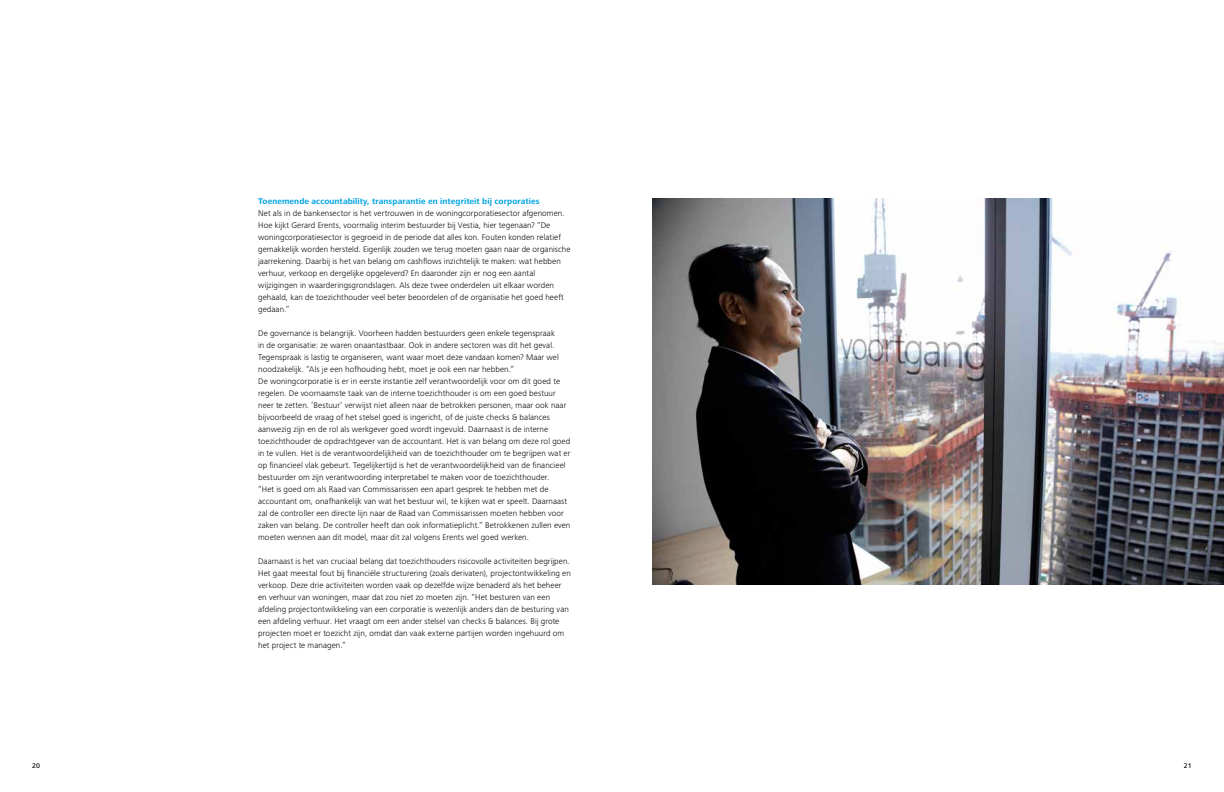
<style>
.page{position:relative;width:1224px;height:792px;background:#fff}
.page>*{position:absolute;margin:0;border:0;box-sizing:border-box;transform-origin:0 0}
.t1{font:300 8.5px/12px "Frutiger Next Pro";letter-spacing:.01em;color:#000}
.t2{font:700 8.5px "Frutiger Next Pro";letter-spacing:.01em;color:#00a3e2}
.t3{font:500 7px "Frutiger Next Pro";color:#000}
</style>
<div class="page">
<img style="left:652px;top:198px;width:572px;height:387px">
<p class="t2" style="left:258px;top:196px;width:283px">Toenemende accountability, transparantie en integriteit bij corporaties</p>
<p class="t1" style="left:258px;top:207px;width:314px">Net als in de bankensector is het vertrouwen in de woningcorporatiesector afgenomen.<br>Hoe kijkt Gerard Erents, voormalig interim bestuurder bij Vestia, hier tegenaan? “De woningcorporatiesector is gegroeid in de periode dat alles kon. Fouten konden relatief gemakkelijk worden hersteld. Eigenlijk zouden we terug moeten gaan naar de organische jaarrekening. Daarbij is het van belang om cashflows inzichtelijk te maken: wat hebben verhuur, verkoop en dergelijke opgeleverd? En daaronder zijn er nog een aantal wijzigingen in waarderingsgrondslagen. Als deze twee onderdelen uit elkaar worden gehaald, kan de toezichthouder veel beter beoordelen of de organisatie het goed heeft gedaan.”</p>
<p class="t1" style="left:258px;top:327px;width:314px">De governance is belangrijk. Voorheen hadden bestuurders geen enkele tegenspraak<br>in de organisatie: ze waren onaantastbaar. Ook in andere sectoren was dit het geval.<br>Tegenspraak is lastig te organiseren, want waar moet deze vandaan komen? Maar wel noodzakelijk. “Als je een hofhouding hebt, moet je ook een nar hebben.”<br>De woningcorporatie is er in eerste instantie zelf verantwoordelijk voor om dit goed te regelen. De voornaamste taak van de interne toezichthouder is om een goed bestuur neer te zetten. ’Bestuur’ verwijst niet alleen naar de betrokken personen, maar ook naar bijvoorbeeld de vraag of het stelsel goed is ingericht, of de juiste checks &amp; balances aanwezig zijn en de rol als werkgever goed wordt ingevuld. Daarnaast is de interne toezichthouder de opdrachtgever van de accountant. Het is van belang om deze rol goed in te vullen. Het is de verantwoordelijkheid van de toezichthouder om te begrijpen wat er op financieel vlak gebeurt. Tegelijkertijd is het de verantwoordelijkheid van de financieel bestuurder om zijn verantwoording interpretabel te maken voor de toezichthouder.<br>“Het is goed om als Raad van Commissarissen een apart gesprek te hebben met de accountant om, onafhankelijk van wat het bestuur wil, te kijken wat er speelt. Daarnaast zal de controller een directe lijn naar de Raad van Commissarissen moeten hebben voor zaken van belang. De controller heeft dan ook informatieplicht.” Betrokkenen zullen even moeten wennen aan dit model, maar dit zal volgens Erents wel goed werken.</p>
<p class="t1" style="left:258px;top:555px;width:314px">Daarnaast is het van cruciaal belang dat toezichthouders risicovolle activiteiten begrijpen.<br>Het gaat meestal fout bij financiële structurering (zoals derivaten), projectontwikkeling en verkoop. Deze drie activiteiten worden vaak op dezelfde wijze benaderd als het beheer en verhuur van woningen, maar dat zou niet zo moeten zijn. “Het besturen van een afdeling projectontwikkeling van een corporatie is wezenlijk anders dan de besturing van een afdeling verhuur. Het vraagt om een ander stelsel van checks &amp; balances. Bij grote projecten moet er toezicht zijn, omdat dan vaak externe partijen worden ingehuurd om het project te managen.”</p>
<p class="t3" style="left:32px;top:762px;width:9px">20</p>
<p class="t3" style="left:1184px;top:762px;width:9px">21</p>
</div>
